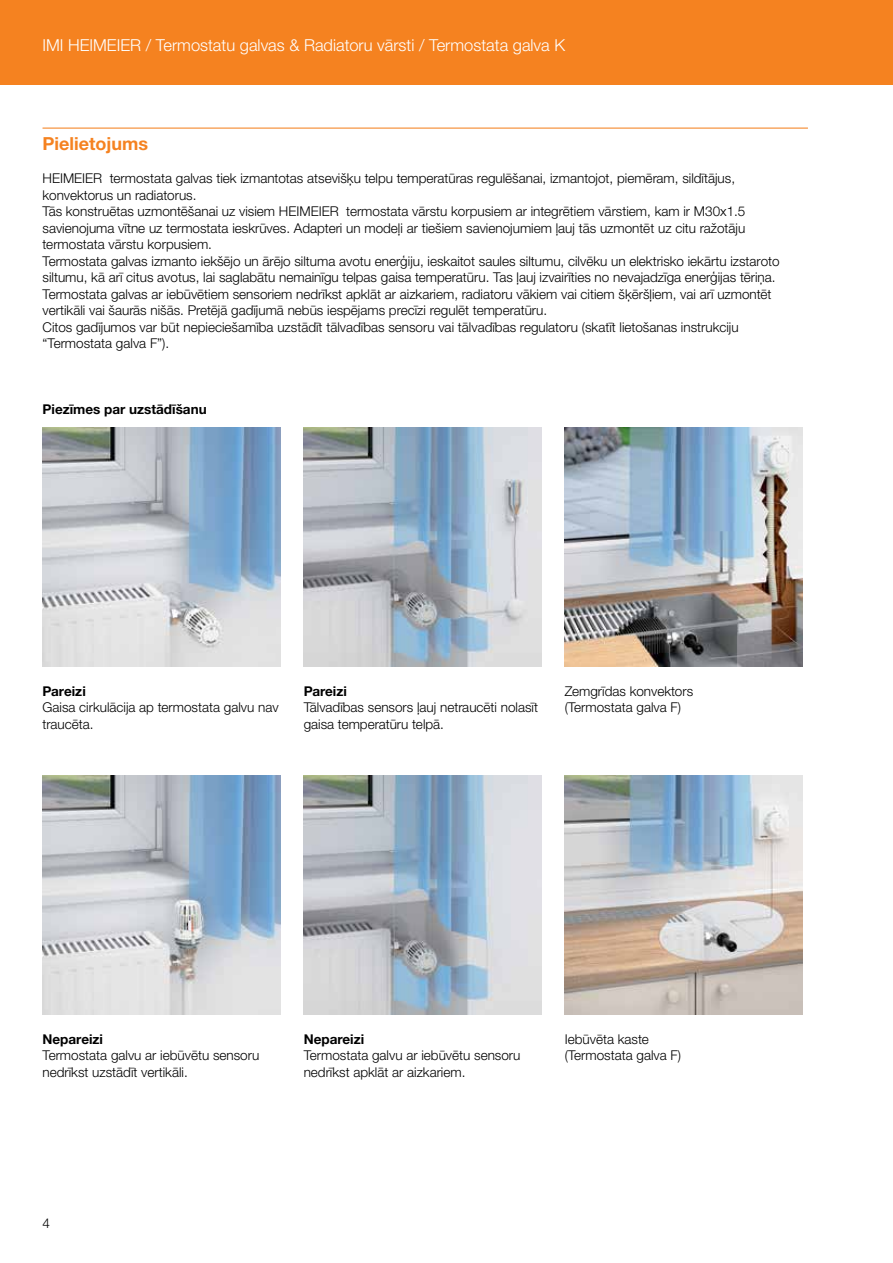
<style>
.page{position:relative;width:893px;height:1263px;background:#fff}
.page>*{position:absolute;margin:0;border:0;box-sizing:border-box;transform-origin:0 0}
.t1{font:700 18px "Helvetica Neue LTW1 G";color:#f58220}
.t2{font:300 16.5px "Helvetica Neue LTW1 G";color:#fff}
.t3{font:300 13.5px/16.5px "Helvetica Neue LTW1 G";color:#000}
.t4{font:700 13.5px "Helvetica Neue LTW1 G";color:#000}
</style>
<div class="page">
<div style="left:0;top:0;width:893px;height:85px;background:#f58220"></div>
<hr style="left:43px;top:128px;width:765px;height:1px;background:#f58220">
<img style="left:43px;top:428px;width:238px;height:238px">
<img style="left:43px;top:776px;width:238px;height:238px">
<img style="left:304px;top:428px;width:238px;height:238px">
<img style="left:304px;top:776px;width:238px;height:238px">
<img style="left:565px;top:428px;width:238px;height:238px">
<img style="left:565px;top:776px;width:238px;height:238px">
<p class="t2" style="left:43px;top:35px;width:524px">IMI HEIMEIER / Termostatu galvas &amp; Radiatoru vārsti / Termostata galva K</p>
<h1 class="t1" style="left:43px;top:132px;width:107px">Pielietojums</h1>
<p class="t3" style="left:43px;top:170px;width:738px">HEIMEIER termostata galvas tiek izmantotas atsevišķu telpu temperatūras regulēšanai, izmantojot, piemēram, sildītājus, konvektorus un radiatorus.<br>Tās konstruētas uzmontēšanai uz visiem HEIMEIER termostata vārstu korpusiem ar integrētiem vārstiem, kam ir M30x1.5 savienojuma vītne uz termostata ieskrūves. Adapteri un modeļi ar tiešiem savienojumiem ļauj tās uzmontēt uz citu ražotāju termostata vārstu korpusiem.<br>Termostata galvas izmanto iekšējo un ārējo siltuma avotu enerģiju, ieskaitot saules siltumu, cilvēku un elektrisko iekārtu izstaroto siltumu, kā arī citus avotus, lai saglabātu nemainīgu telpas gaisa temperatūru. Tas ļauj izvairīties no nevajadzīga enerģijas tēriņa.<br>Termostata galvas ar iebūvētiem sensoriem nedrīkst apklāt ar aizkariem, radiatoru vākiem vai citiem šķēršļiem, vai arī uzmontēt vertikāli vai šaurās nišās. Pretējā gadījumā nebūs iespējams precīzi regulēt temperatūru.<br>Citos gadījumos var būt nepieciešamība uzstādīt tālvadības sensoru vai tālvadības regulatoru (skatīt lietošanas instrukciju “Termostata galva F”).</p>
<p class="t4" style="left:43px;top:400px;width:166px">Piezīmes par uzstādīšanu</p>
<p class="t4" style="left:43px;top:682px;width:45px">Pareizi</p>
<p class="t3" style="left:43px;top:699px;width:238px">Gaisa cirkulācija ap termostata galvu nav traucēta.</p>
<p class="t4" style="left:304px;top:682px;width:45px">Pareizi</p>
<p class="t3" style="left:304px;top:699px;width:236px">Tālvadības sensors ļauj netraucēti nolasīt gaisa temperatūru telpā.</p>
<p class="t3" style="left:565px;top:682px;width:130px">Zemgrīdas konvektors (Termostata galva F)</p>
<p class="t4" style="left:43px;top:1030px;width:62px">Nepareizi</p>
<p class="t3" style="left:43px;top:1047px;width:218px">Termostata galvu ar iebūvētu sensoru nedrīkst uzstādīt vertikāli.</p>
<p class="t4" style="left:304px;top:1030px;width:62px">Nepareizi</p>
<p class="t3" style="left:304px;top:1047px;width:218px">Termostata galvu ar iebūvētu sensoru nedrīkst apklāt ar aizkariem.</p>
<p class="t3" style="left:565px;top:1030px;width:118px">Iebūvēta kaste (Termostata galva F)</p>
<p class="t3" style="left:43px;top:1215px;width:9px">4</p>
</div>
